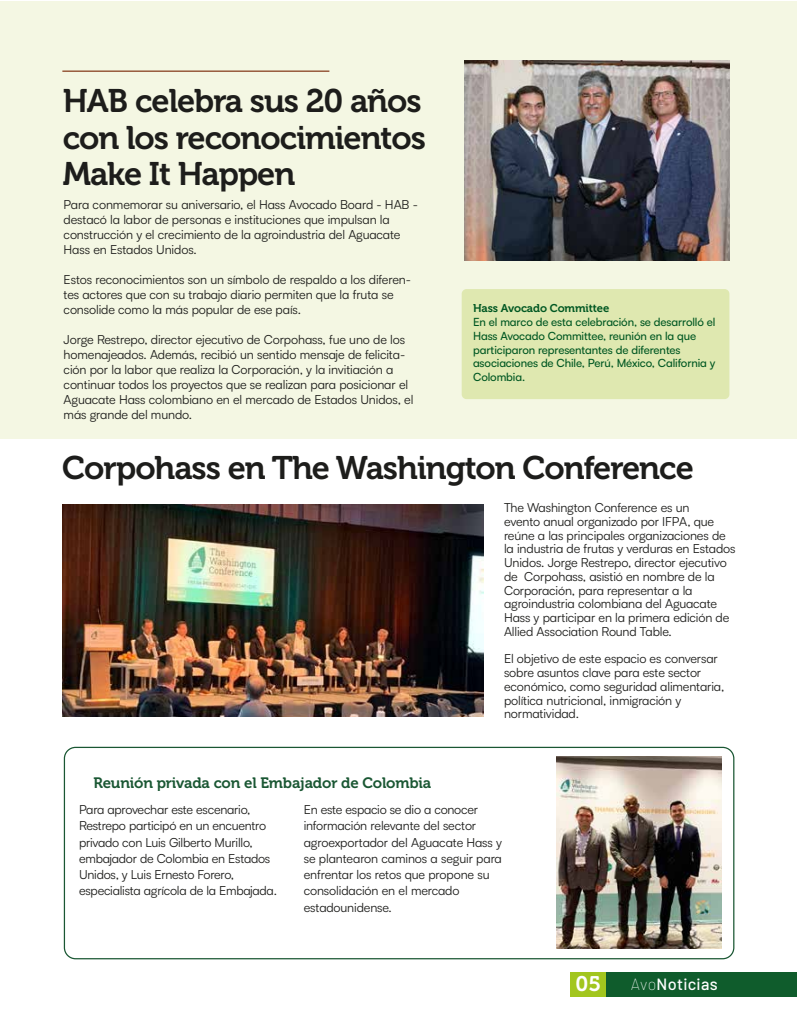
<style>
.page{position:relative;width:798px;height:1028px;background:#fff}
.page>*{position:absolute;margin:0;border:0;box-sizing:border-box;transform-origin:0 0}
.t1{font:32.5px/36.2px "Museo 700";letter-spacing:-.03em;color:#1d1d1b}
.t2{font:21px "Museo 700";color:#fff}
.t3{font:500 16.25px "Barlow";letter-spacing:.02em;color:#fff}
.t4{font:15px "Museo 700";letter-spacing:-.01em;color:#1a5733}
.t5{font:12.5px/13.8px "Satoshi";letter-spacing:-.01em;color:#1d1d1b}
.t6{font:500 11.25px/13.8px "Satoshi";letter-spacing:-.01em;color:#005722}
.t7{font:11.25px "Museo 700";letter-spacing:-.01em;color:#005722}
.s1{font-weight:100}
</style>
<div class="page">
<div style="left:0;top:1px;width:796px;height:438px;background:#f4f7e3"></div>
<hr style="left:62px;top:71px;width:267px;height:1px;background:#853b1b">
<div style="left:461px;top:289px;width:268px;height:110px;background:#dfe8b0;border-radius:5px"></div>
<img style="left:464px;top:60px;width:265px;height:200px">
<img style="left:556px;top:756px;width:165px;height:192px">
<img style="left:62px;top:504px;width:421px;height:213px">
<div style="left:64px;top:746px;width:670px;height:213px;border:1px solid #1a5733;border-radius:11px"></div>
<div style="left:570px;top:972px;width:226px;height:24px;background:#0f5c2c"></div>
<div style="left:570px;top:972px;width:35px;height:24px;background:#a2c61e"></div>
<h1 class="t1" style="left:63px;top:83px;width:364px">HAB celebra sus 20 años con los reconocimientos<br>Make It Happen</h1>
<p class="t5" style="left:64px;top:196px;width:355px;line-height:15px">Para conmemorar su aniversario, el Hass Avocado Board - HAB - destacó la labor de personas e instituciones que impulsan la construcción y el crecimiento de la agroindustria del Aguacate Hass en Estados Unidos.</p>
<p class="t5" style="left:64px;top:271px;width:349px;line-height:15px">Estos reconocimientos son un símbolo de respaldo a los diferen&shy;tes actores que con su trabajo diario permiten que la fruta se consolide como la más popular de ese país.</p>
<p class="t5" style="left:64px;top:331px;width:351px;line-height:15px">Jorge Restrepo, director ejecutivo de Corpohass, fue uno de los homenajeados. Además, recibió un sentido mensaje de felicita&shy;ción por la labor que realiza la Corporación, y la invitiación a continuar todos los proyectos que se realizan para posicionar el Aguacate Hass colombiano en el mercado de Estados Unidos, el más grande del mundo.</p>
<p class="t7" style="left:473px;top:302px;width:138px">Hass Avocado Committee</p>
<p class="t6" style="left:473px;top:315px;width:244px">En el marco de esta celebración, se desarrolló el Hass Avocado Committee, reunión en la que participaron representantes de diferentes asociaciones de Chile, Perú, México, California y Colombia.</p>
<h1 class="t1" style="left:62px;top:450px;width:633px">Corpohass en The Washington Conference</h1>
<p class="t4" style="left:93px;top:774px;width:339px">Reunión privada con el Embajador de Colombia</p>
<p class="t5" style="left:504px;top:500px;width:233px">The Washington Conference es un<br>evento anual organizado por IFPA, que reúne a las principales organizaciones de la industria de frutas y verduras en Estados Unidos. Jorge Restrepo, director ejecutivo de Corpohass, asistió en nombre de la Corporación, para representar a la agroindustria colombiana del Aguacate Hass y participar en la primera edición de Allied Association Round Table.</p>
<p class="t5" style="left:504px;top:651px;width:222px">El objetivo de este espacio es conversar sobre asuntos clave para este sector económico, como seguridad alimentaria, política nutricional, inmigración y normatividad.</p>
<p class="t5" style="left:79px;top:801px;width:199px;line-height:16.2px">Para aprovechar este escenario, Restrepo participó en un encuentro privado con Luis Gilberto Murillo, embajador de Colombia en Estados Unidos, y Luis Ernesto Forero, especialista agrícola de la Embajada.</p>
<p class="t5" style="left:303px;top:801px;width:200px;line-height:16.2px">En este espacio se dio a conocer información relevante del sector agroexportador del Aguacate Hass y se plantearon caminos a seguir para enfrentar los retos que propone su consolidación en el mercado estadounidense.</p>
<h2 class="t2" style="left:575px;top:972px;width:27px">05</h2>
<h3 class="t3" style="left:630px;top:973px;width:88px"><span class="s1">Avo</span>Noticias</h3>
</div>
